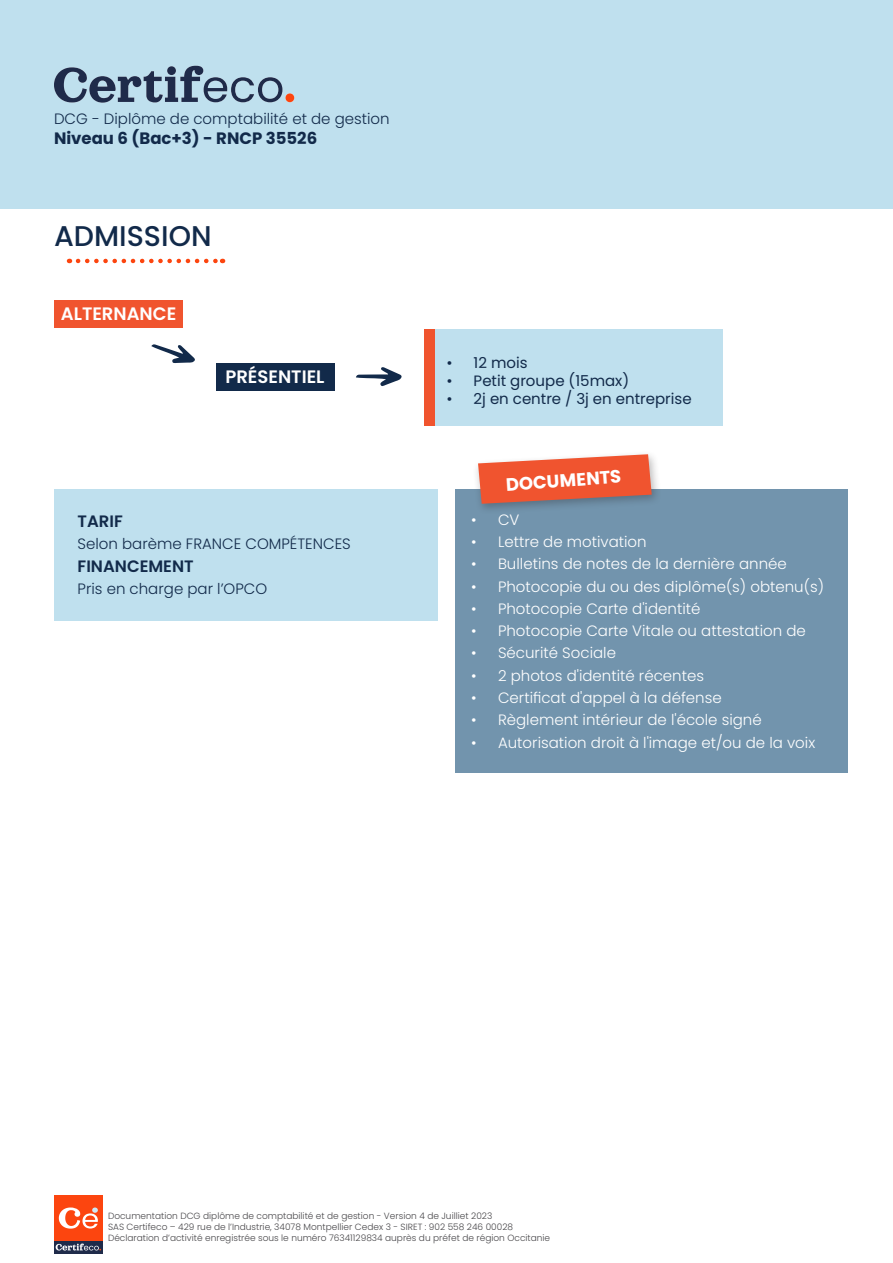
<style>
.page{position:relative;width:893px;height:1263px;background:#fff}
.page>*{position:absolute;margin:0;border:0;box-sizing:border-box;transform-origin:0 0}
.t1{font:500 28.5px "Poppins";color:#122a4a}
.t2{font:600 18px "Poppins";color:#fff}
.t3{font:700 18px "Poppins";color:#fff}
.t4{font:700 16.5px "Poppins";color:#122a4a}
.t5{font:600 16.5px "Poppins";color:#122a4a}
.t6{font:300 15px "Poppins";color:#fff}
.t7{font:300 15px "Poppins";color:#122a4a}
.t8{font:15px "Poppins";color:#122a4a}
.t9{font:300 9px/10.8px "Poppins";color:#48474a}
</style>
<div class="page">
<div style="left:0;top:0;width:893px;height:208px;background:#bfe0ee"></div>
<div style="left:54px;top:1195px;width:49px;height:45px;background:#fc450f"></div>
<svg style="left:59px;top:1207px;width:39px;height:21px"></svg>
<svg style="left:54px;top:1240px;width:49px;height:13px"></svg>
<svg style="left:56px;top:1243px;width:45px;height:7px"></svg>
<svg style="left:54px;top:66px;width:240px;height:37px"></svg>
<div style="left:455px;top:489px;width:393px;height:284px;background:#7294ad"></div>
<div style="left:473px;top:450px;width:189px;height:65px;background:#231f20;opacity:.3"></div>
<svg style="left:478px;top:454px;width:174px;height:50px;background:#e36a4e"></svg>
<div style="left:435px;top:330px;width:287px;height:96px;background:#bfe0ee"></div>
<div style="left:54px;top:489px;width:383px;height:132px;background:#bfe0ee"></div>
<svg style="left:78px;top:259px;width:145px;height:4px"></svg>
<div style="left:216px;top:363px;width:119px;height:27px;background:#122a4a"></div>
<div style="left:54px;top:300px;width:129px;height:27px;background:#f0542e"></div>
<svg style="left:151px;top:344px;width:44px;height:19px"></svg>
<svg style="left:356px;top:367px;width:46px;height:19px"></svg>
<div style="left:424px;top:330px;width:11px;height:96px;background:#f0542e"></div>
<p class="t7" style="left:54px;top:110px;width:337px">DCG - Diplôme de comptabilité et de gestion</p>
<p class="t4" style="left:54px;top:128px;width:265px">Niveau 6 (Bac+3) - RNCP 35526</p>
<h2 class="t1" style="left:54px;top:219px;width:159px">ADMISSION</h2>
<p class="t2" style="left:61px;top:303px;width:117px">ALTERNANCE</p>
<p class="t2" style="left:225px;top:366px;width:101px">PRÉSENTIEL</p>
<p class="t5" style="left:78px;top:511px;width:47px">TARIF</p>
<p class="t7" style="left:78px;top:535px;width:275px">Selon barème FRANCE COMPÉTENCES</p>
<p class="t5" style="left:78px;top:556px;width:118px">FINANCEMENT</p>
<p class="t7" style="left:78px;top:580px;width:191px">Pris en charge par l’OPCO</p>
<p class="t8" style="left:447px;top:354px;width:82px">• 12 mois</p>
<p class="t8" style="left:447px;top:372px;width:184px">• Petit groupe (15max)</p>
<p class="t8" style="left:447px;top:390px;width:247px">• 2j en centre / 3j en entreprise</p>
<p class="t3" style="left:505px;top:474px;width:117px;rotate:-4deg">DOCUMENTS</p>
<p class="t6" style="left:471px;top:511px;width:50px">• CV</p>
<p class="t6" style="left:471px;top:533px;width:177px">• Lettre de motivation</p>
<p class="t6" style="left:471px;top:555px;width:317px">• Bulletins de notes de la dernière année</p>
<p class="t6" style="left:471px;top:578px;width:354px">• Photocopie du ou des diplôme(s) obtenu(s)</p>
<p class="t6" style="left:471px;top:600px;width:231px">• Photocopie Carte d'identité</p>
<p class="t6" style="left:471px;top:622px;width:336px">• Photocopie Carte Vitale ou attestation de</p>
<p class="t6" style="left:471px;top:644px;width:146px">• Sécurité Sociale</p>
<p class="t6" style="left:471px;top:667px;width:235px">• 2 photos d'identité récentes</p>
<p class="t6" style="left:471px;top:689px;width:252px">• Certificat d'appel à la défense</p>
<p class="t6" style="left:471px;top:711px;width:292px">• Règlement intérieur de l'école signé</p>
<p class="t6" style="left:471px;top:733px;width:346px">• Autorisation droit à l'image et/ou de la voix</p>
<p class="t9" style="left:108px;top:1211px;width:444px">Documentation DCG diplôme de comptabilité et de gestion - Version 4 de Juilliet 2023<br>SAS Certifeco – 429 rue de l’Industrie, 34078 Montpellier Cedex 3 - SIRET : 902 558 246 00028<br>Déclaration d’activité enregistrée sous le numéro 76341129834 auprès du préfet de région Occitanie</p>
</div>
